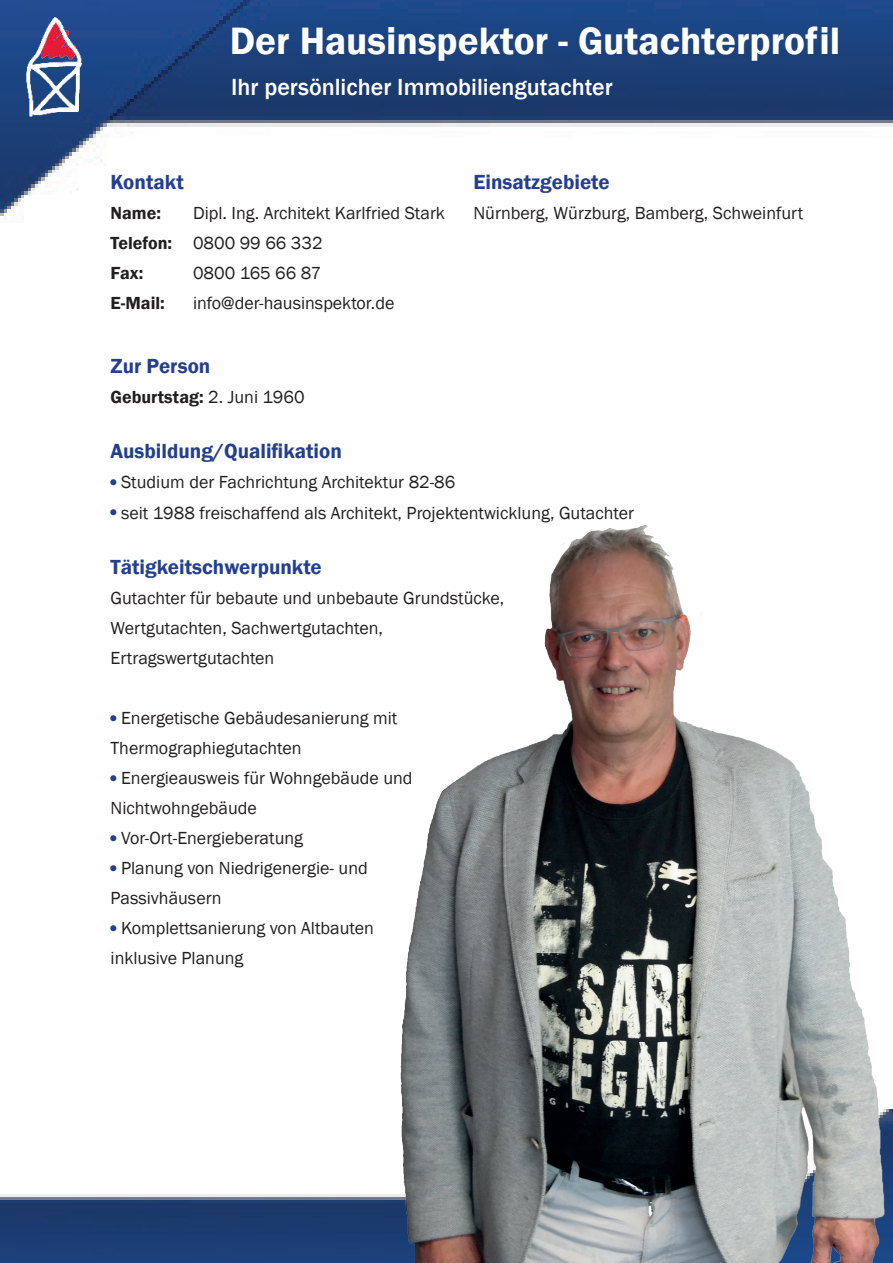
<style>
.page{position:relative;width:893px;height:1263px;background:#fff}
.page>*{position:absolute;margin:0;border:0;box-sizing:border-box;transform-origin:0 0}
.t1{font:600 39.15px "Franklin Gothic";color:#fff}
.t2{font:500 24px "Franklin Gothic";color:#fff}
.t3{font:600 21px "Franklin Gothic";color:#253f8e}
.t4{font:18px/30px "Franklin Gothic";color:#231f20}
.t5{font:600 18px "Franklin Gothic";color:#231f20}
.s1{font-weight:600}
.s2{font-weight:400}
</style>
<div class="page">
<img style="left:0;top:0;width:893px;height:216px">
<img style="left:0;top:1194px;width:348px;height:69px">
<img style="left:13px;top:5px;width:95px;height:126px">
<img style="left:348px;top:525px;width:545px;height:738px">
<h1 class="t1" style="left:230px;top:16px;width:612px">Der Hausinspektor - Gutachterprofil</h1>
<h2 class="t2" style="left:231px;top:73px;width:383px">Ihr persönlicher Immobiliengutachter</h2>
<p class="t3" style="left:111px;top:169px;width:75px">Kontakt</p>
<p class="t5" style="left:111px;top:202px;width:52px">Name:</p>
<p class="t4" style="left:111px;top:198px;width:336px;text-indent:82px">Dipl. Ing. Architekt Karlfried Stark<br><span class="s1">Telefon:</span> 0800 99 66 332<br><span class="s1">Fax:</span></p>
<p class="t4" style="left:193px;top:258px;width:130px">0800 165 66 87</p>
<p class="t5" style="left:111px;top:292px;width:56px">E-Mail:</p>
<p class="t4" style="left:193px;top:288px;width:203px">info@der-hausinspektor.de</p>
<p class="t3" style="left:473px;top:169px;width:138px">Einsatzgebiete</p>
<p class="t4" style="left:473px;top:198px;width:331px">Nürnberg, Würzburg, Bamberg, Schweinfurt</p>
<p class="t3" style="left:111px;top:353px;width:101px">Zur Person</p>
<p class="t5" style="left:111px;top:386px;width:196px">Geburtstag: <span class="s2">2. Juni 1960</span></p>
<p class="t3" style="left:111px;top:438px;width:233px">Ausbildung/Qualifikation</p>
<p class="t4" style="left:111px;top:468px;width:346px"><sup>■</sup> Studium der Fachrichtung Architektur 82-86</p>
<p class="t4" style="left:111px;top:498px;width:525px"><sup>■</sup> seit 1988 freischaffend als Architekt, Projektentwicklung, Gutachter</p>
<p class="t3" style="left:111px;top:554px;width:213px">Tätigkeitschwerpunkte</p>
<p class="t4" style="left:111px;top:583px;width:395px">Gutachter für bebaute und unbebaute Grundstücke,<br>Wertgutachten, Sachwertgutachten,<br>Ertragswertgutachten</p>
<p class="t4" style="left:111px;top:703px;width:288px"><sup>■</sup> Energetische Gebäudesanierung mit<br>Thermographiegutachten</p>
<p class="t4" style="left:111px;top:763px;width:304px"><sup>■</sup> Energieausweis für Wohngebäude und<br>Nichtwohngebäude</p>
<p class="t4" style="left:111px;top:823px;width:194px"><sup>■</sup> Vor-Ort-Energieberatung</p>
<p class="t4" style="left:111px;top:853px;width:259px"><sup>■</sup> Planung von Niedrigenergie- und<br>Passivhäusern</p>
<p class="t4" style="left:111px;top:913px;width:265px"><sup>■</sup> Komplettsanierung von Altbauten inklusive Planung</p>
</div>
